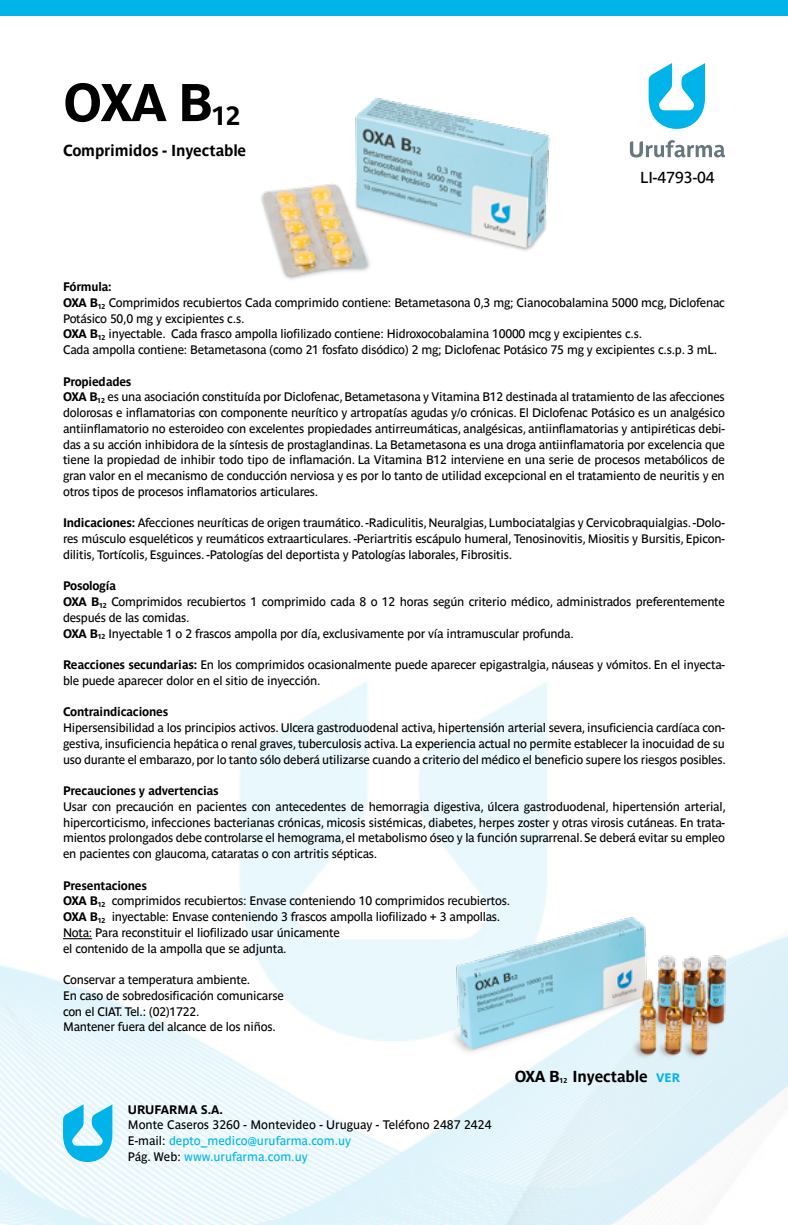
<style>
.page{position:relative;width:788px;height:1225px;background:#fff}
.page>*{position:absolute;margin:0;border:0;box-sizing:border-box;transform-origin:0 0}
.t1{font:700 52.5px "Parisine";color:#000}
.t2{font:700 15.75px "Parisine Std";letter-spacing:-.01em;color:#000}
.t3{font:15.75px "Parisine Std";color:#000}
.t4{font:12.25px/15.8px "Parisine Std";letter-spacing:-.02em;color:#000}
.t5{font:12.25px/15.8px "Parisine Std";color:#000}
.t6{font:700 12.25px "Parisine Std";letter-spacing:-.02em;color:#000}
.t7{font:700 12.25px "Parisine Std";color:#000}
.t8{font:700 7px "Parisine Std";color:#000}
.s1{font-size:26.25px}
.s2{font-weight:700}
.s3{color:#00b4e9}
.s4{font-size:12.25px;color:#00b4e9}
</style>
<div class="page">
<img style="left:0;top:154px;width:788px;height:1071px">
<div style="left:0;top:0;width:788px;height:16px;background:#00b4e9"></div>
<svg style="left:648px;top:63px;width:57px;height:66px"></svg>
<svg style="left:629px;top:140px;width:95px;height:18px"></svg>
<svg style="left:63px;top:938px;width:29px;height:1px"></svg>
<svg style="left:63px;top:1104px;width:49px;height:58px"></svg>
<img style="left:441px;top:889px;width:305px;height:205px">
<img style="left:241px;top:97px;width:327px;height:202px">
<h1 class="t1" style="left:63px;top:72px;width:179px">OXA B<span class="s1">12</span></h1>
<p class="t2" style="left:63px;top:142px;width:185px">Comprimidos - Inyectable</p>
<p class="t3" style="left:640px;top:168px;width:76px">LI-4793-04</p>
<p class="t4" style="left:63px;top:279px;width:663px"><span class="s2">Fórmula:<br>OXA B</span><sub>12</sub> Comprimidos recubiertos Cada comprimido contiene: Betametasona 0,3 mg; Cianocobalamina 5000 mcg, Diclofenac Potásico 50,0 mg y excipientes c.s.<br><span class="s2">OXA B</span><sub>12</sub> inyectable. Cada frasco ampolla liofilizado contiene: Hidroxocobalamina 10000 mcg y excipientes c.s.<br>Cada ampolla contiene: Betametasona (como 21 fosfato disódico) 2 mg; Diclofenac Potásico 75 mg y excipientes c.s.p. 3 mL.</p>
<p class="t4" style="left:63px;top:373px;width:663px"><span class="s2">Propiedades<br>OXA B</span><sub>12</sub> es una asociación constituída por Diclofenac, Betametasona y Vitamina B12 destinada al tratamiento de las afecciones dolorosas e inflamatorias con componente neurítico y artropatías agudas y/o crónicas. El Diclofenac Potásico es un analgésico antiinflamatorio no esteroideo con excelentes propiedades antirreumáticas, analgésicas, antiinflamatorias y antipiréticas debi&shy;das a su acción inhibidora de la síntesis de prostaglandinas. La Betametasona es una droga antiinflamatoria por excelencia que tiene la propiedad de inhibir todo tipo de inflamación. La Vitamina B12 interviene en una serie de procesos metabólicos de gran valor en el mecanismo de conducción nerviosa y es por lo tanto de utilidad excepcional en el tratamiento de neuritis y en otros tipos de procesos inflamatorios articulares.</p>
<p class="t4" style="left:63px;top:515px;width:663px;text-align:justify"><span class="s2">Indicaciones:</span> Afecciones neuríticas de origen traumático. -Radiculitis, Neuralgias, Lumbociatalgias y Cervicobraquialgias. -Dolo&shy;res músculo esqueléticos y reumáticos extraarticulares. -Periartritis escápulo humeral, Tenosinovitis, Miositis y Bursitis, Epicon&shy;dilitis, Tortícolis, Esguinces. -Patologías del deportista y Patologías laborales, Fibrositis.</p>
<p class="t4" style="left:63px;top:578px;width:663px"><span class="s2">Posología<br>OXA B</span><sub>12</sub> Comprimidos recubiertos 1 comprimido cada 8 o 12 horas según criterio médico, administrados preferentemente después de las comidas.<br><span class="s2">OXA B</span><sub>12</sub> Inyectable 1 o 2 frascos ampolla por día, exclusivamente por vía intramuscular profunda.</p>
<p class="t4" style="left:63px;top:657px;width:663px"><span class="s2">Reacciones secundarias:</span> En los comprimidos ocasionalmente puede aparecer epigastralgia, náuseas y vómitos. En el inyecta&shy;ble puede aparecer dolor en el sitio de inyección.</p>
<p class="t6" style="left:63px;top:705px;width:107px">Contraindicaciones</p>
<p class="t4" style="left:63px;top:720px;width:664px;text-align:justify">Hipersensibilidad a los principios activos. Ulcera gastroduodenal activa, hipertensión arterial severa, insuficiencia cardíaca con&shy;gestiva, insuficiencia hepática o renal graves, tuberculosis activa. La experiencia actual no permite establecer la inocuidad de su uso durante el embarazo, por lo tanto sólo deberá utilizarse cuando a criterio del médico el beneficio supere los riesgos posibles.</p>
<p class="t6" style="left:63px;top:784px;width:157px">Precauciones y advertencias</p>
<p class="t4" style="left:63px;top:799px;width:664px;text-align:justify">Usar con precaución en pacientes con antecedentes de hemorragia digestiva, úlcera gastroduodenal, hipertensión arterial, hipercorticismo, infecciones bacterianas crónicas, micosis sistémicas, diabetes, herpes zoster y otras virosis cutáneas. En trata&shy;mientos prolongados debe controlarse el hemograma, el metabolismo óseo y la función suprarrenal. Se deberá evitar su empleo en pacientes con glaucoma, cataratas o con artritis sépticas.</p>
<p class="t4" style="left:63px;top:877px;width:448px"><span class="s2">Presentaciones<br>OXA B</span><sub>12</sub> comprimidos recubiertos: Envase conteniendo 10 comprimidos recubiertos.<br><span class="s2">OXA B</span><sub>12</sub> inyectable: Envase conteniendo 3 frascos ampolla liofilizado + 3 ampollas.<br>Nota: Para reconstituir el liofilizado usar únicamente<br>el contenido de la ampolla que se adjunta.</p>
<p class="t4" style="left:63px;top:972px;width:222px">Conservar a temperatura ambiente.<br>En caso de sobredosificación comunicarse con el CIAT. Tel.: (02)1722.<br>Mantener fuera del alcance de los niños.</p>
<p class="t7" style="left:128px;top:1102px;width:97px">URUFARMA S.A.</p>
<p class="t5" style="left:128px;top:1117px;width:365px">Monte Caseros 3260 - Montevideo - Uruguay - Teléfono 2487 2424<br>E-mail: <span class="s3">depto_medico@urufarma.com.uy<br></span>Pág. Web: <span class="s3">www.urufarma.com.uy</span></p>
<p class="t2" style="left:514px;top:1067px;width:47px">OXA B</p>
<p class="t8" style="left:559px;top:1077px;width:9px">12</p>
<p class="t2" style="left:572px;top:1067px;width:109px">Inyectable <span class="s4">VER</span></p>
</div>
